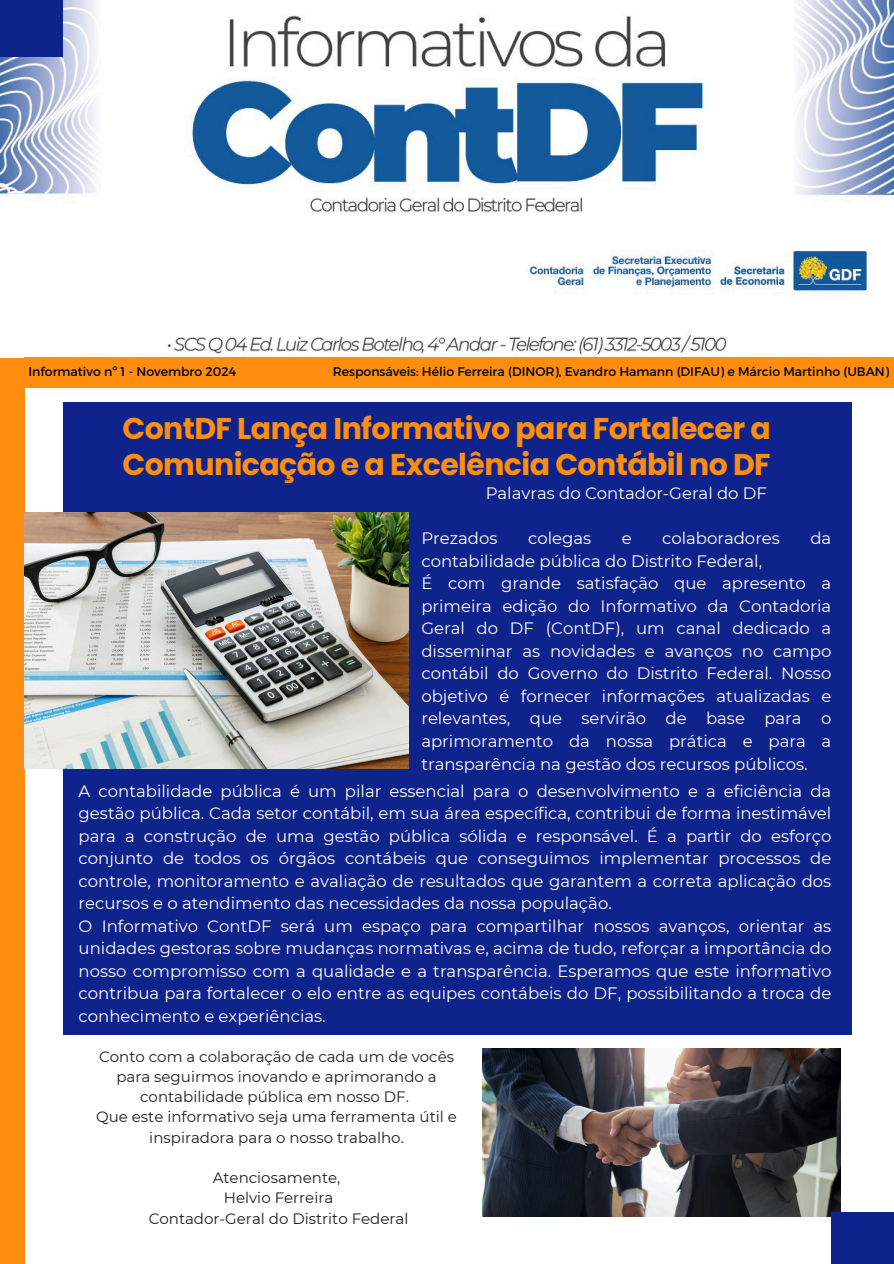
<style>
.page{position:relative;width:894px;height:1264px;background:#fff}
.page>*{position:absolute;margin:0;border:0;box-sizing:border-box;transform-origin:0 0}
.t1{font:700 30px/36px "Poppins";letter-spacing:-.02em;color:#ff8d10}
.t2{font:16.5px/22.5px "Montserrat";color:#fff}
.t3{font:15px/20.2px "Montserrat";color:#1e1e1e;text-align:center}
.t4{font:12.45px "Montserrat";color:#000}
</style>
<div class="page">
<div style="left:0;top:0;width:24px;height:1263px;background:#ff8d10"></div>
<img style="left:0;top:0;width:893px;height:357px">
<div style="left:63px;top:402px;width:788px;height:633px;background:#0f238d"></div>
<img style="left:483px;top:1048px;width:357px;height:168px">
<div style="left:0;top:0;width:63px;height:56px;background:#0f238d"></div>
<div style="left:831px;top:1212px;width:62px;height:51px;background:#0f238d"></div>
<img style="left:24px;top:512px;width:384px;height:256px">
<div style="left:24px;top:357px;width:422px;height:30px;background:#ff8d10"></div>
<div style="left:311px;top:357px;width:582px;height:30px;background:#ff8d10"></div>
<h1 class="t4" style="left:29px;top:364px;width:209px">Informativo nº 1 - Novembro 2024</h1>
<h2 class="t1" style="left:122px;top:410px;width:649px">ContDF Lança Informativo para Fortalecer a<br>Comunicação e a Excelência Contábil no DF</h2>
<h2 class="t2" style="left:485px;top:482px;width:283px">Palavras do Contador-Geral do DF</h2>
<p class="t2" style="left:421px;top:527px;width:78px">Prezados</p>
<p class="t2" style="left:528px;top:527px;width:65px">colegas</p>
<p class="t2" style="left:621px;top:527px;width:11px">e</p>
<p class="t2" style="left:662px;top:527px;width:119px">colaboradores</p>
<p class="t2" style="left:810px;top:527px;width:22px">da</p>
<p class="t2" style="left:421px;top:549px;width:411px">contabilidade pública do Distrito Federal,<br>É com grande satisfação que apresento a primeira edição do Informativo da Contadoria Geral do DF (ContDF), um canal dedicado a disseminar as novidades e avanços no campo contábil do Governo do Distrito Federal. Nosso objetivo é fornecer informações atualizadas e relevantes, que servirão de base para o aprimoramento da nossa prática e para a transparência na gestão dos recursos públicos.</p>
<p class="t4" style="left:333px;top:364px;width:557px">Responsáveis: Hélio Ferreira (DINOR), Evandro Hamann (DIFAU) e Márcio Martinho (UBAN)</p>
<h2 class="t2" style="left:79px;top:779px;width:754px">A contabilidade pública é um pilar essencial para o desenvolvimento e a eficiência da gestão pública. Cada setor contábil, em sua área específica, contribui de forma inestimável para a construção de uma gestão pública sólida e responsável. É a partir do esforço conjunto de todos os órgãos contábeis que conseguimos implementar processos de controle, monitoramento e avaliação de resultados que garantem a correta aplicação dos recursos e o atendimento das necessidades da nossa população.<br>O Informativo ContDF será um espaço para compartilhar nossos avanços, orientar as unidades gestoras sobre mudanças normativas e, acima de tudo, reforçar a importância do nosso compromisso com a qualidade e a transparência. Esperamos que este informativo contribua para fortalecer o elo entre as equipes contábeis do DF, possibilitando a troca de conhecimento e experiências.</h2>
<h2 class="t3" style="left:96px;top:1046px;width:362px">Conto com a colaboração de cada um de vocês para seguirmos inovando e aprimorando a contabilidade pública em nosso DF.<br>Que este informativo seja uma ferramenta útil e inspiradora para o nosso trabalho.</h2>
<h2 class="t3" style="left:149px;top:1167px;width:261px">Atenciosamente,<br>Helvio Ferreira<br>Contador-Geral do Distrito Federal</h2>
</div>
